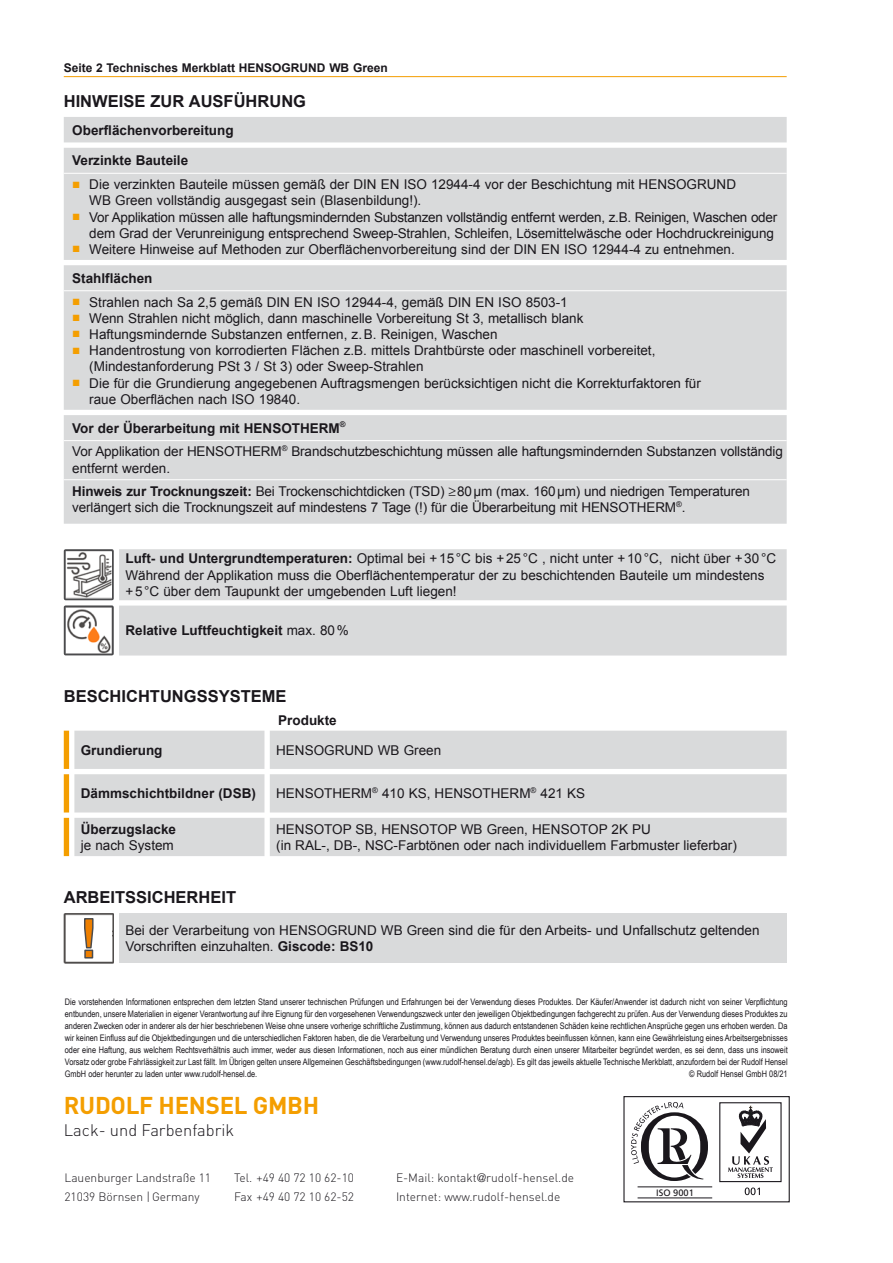
<style>
.page{position:relative;width:893px;height:1263px;background:#fff}
.page>*{position:absolute;margin:0;border:0;box-sizing:border-box;transform-origin:0 0}
.t1{font:700 24px "DIN";letter-spacing:-.01em;color:#f49e00}
.t2{font:700 16.5px "Arial";color:#1a171c}
.t3{font:300 16.5px "DIN";color:#1a171c}
.t4{font:13.5px/16.2px "Arial";color:#1a171c}
.t5{font:13.5px/16.2px "Arial";letter-spacing:-.02em;color:#1a171c;text-align:right}
.t6{font:700 13.5px "Arial";color:#1a171c}
.t7{font:300 12px "DIN";color:#1a171c}
.t8{font:700 12px "Arial";color:#1a171c}
.t9{font:9.3px "Frutiger";color:#1a171c}
.t10{font:9px/12px "Arial Narrow";color:#1a171c;text-align:justify}
.s1{color:#f49e00}
.s2{font-weight:700}
.s3{font-weight:400}
.s4{font-family:"Helvetica Neue LT Std"}
</style>
<div class="page">
<svg style="left:64px;top:731px;width:5px;height:125px"></svg>
<svg style="left:74px;top:731px;width:713px;height:125px;background:#dcddde"></svg>
<div style="left:119px;top:913px;width:668px;height:50px;background:#d9dadb"></div>
<img style="left:64px;top:913px;width:50px;height:50px">
<div style="left:66px;top:916px;width:46px;height:43px;background:#fff"></div>
<svg style="left:84px;top:918px;width:10px;height:41px"></svg>
<div style="left:64px;top:117px;width:723px;height:407px;background:#d9dadb"></div>
<hr style="left:64px;top:173px;width:723px;height:1px;background:#fff">
<hr style="left:64px;top:290px;width:723px;height:1px;background:#fff">
<hr style="left:64px;top:440px;width:723px;height:1px;background:#fff">
<hr style="left:64px;top:479px;width:723px;height:1px;background:#fff">
<div style="left:119px;top:549px;width:668px;height:106px;background:#d9dadb"></div>
<svg style="left:64px;top:549px;width:50px;height:106px"></svg>
<hr style="left:64px;top:76px;width:723px;height:1px;background:#f49e00">
<svg style="left:623px;top:1096px;width:167px;height:106px"></svg>
<p class="t8" style="left:64px;top:60px;width:325px">Seite 2 Technisches Merkblatt HENSOGRUND WB Green</p>
<p class="t2" style="left:64px;top:90px;width:244px">HINWEISE ZUR AUSFÜHRUNG</p>
<p class="t6" style="left:72px;top:121px;width:163px">Oberflächenvorbereitung</p>
<p class="t6" style="left:72px;top:152px;width:117px">Verzinkte Bauteile</p>
<p class="t4" style="left:89px;top:176px;width:648px;text-indent:-17px"><span class="s1">■</span> Die verzinkten Bauteile müssen gemäß der DIN EN ISO 12944-4 vor der Beschichtung mit HENSOGRUND<br>WB Green vollständig ausgegast sein (Blasenbildung!).</p>
<p class="t5" style="left:72px;top:209px;width:706px"><span class="s1">■</span> Vor Applikation müssen alle haftungsmindernden Substanzen vollständig entfernt werden, z.B. Reinigen, Waschen oder dem Grad der Verunreinigung entsprechend Sweep-Strahlen, Schleifen, Lösemittelwäsche oder Hochdruckreinigung</p>
<p class="t4" style="left:72px;top:235px;width:664px;line-height:28.8px"><span class="s1">■</span> Weitere Hinweise auf Methoden zur Oberflächenvorbereitung sind der DIN EN ISO 12944-4 zu entnehmen.<br><span class="s2">Stahlflächen</span></p>
<p class="t4" style="left:72px;top:294px;width:497px"><span class="s1">■</span> Strahlen nach Sa 2,5 gemäß DIN EN ISO 12944-4, gemäß DIN EN ISO 8503-1</p>
<p class="t4" style="left:72px;top:310px;width:513px"><span class="s1">■</span> Wenn Strahlen nicht möglich, dann maschinelle Vorbereitung St 3, metallisch blank</p>
<p class="t4" style="left:72px;top:326px;width:427px"><span class="s1">■</span> Haftungsmindernde Substanzen entfernen, z.B. Reinigen, Waschen</p>
<p class="t4" style="left:89px;top:342px;width:568px;text-indent:-17px"><span class="s1">■</span> Handentrostung von korrodierten Flächen z.B. mittels Drahtbürste oder maschinell vorbereitet, (Mindestanforderung PSt 3 / St 3) oder Sweep-Strahlen</p>
<p class="t4" style="left:89px;top:375px;width:613px;text-indent:-17px"><span class="s1">■</span> Die für die Grundierung angegebenen Auftragsmengen berücksichtigen nicht die Korrekturfaktoren für raue Oberflächen nach ISO 19840.</p>
<p class="t4" style="left:72px;top:416px;width:712px;line-height:23.9px"><span class="s2">Vor der Überarbeitung mit HENSOTHERM</span><sup>®<br></sup>Vor Applikation der HENSOTHERM<sup>®</sup> Brandschutzbeschichtung müssen alle haftungsmindernden Substanzen vollständig</p>
<p class="t4" style="left:72px;top:456px;width:679px;line-height:23.5px">entfernt werden.<br><span class="s2">Hinweis zur Trocknungszeit:</span> Bei Trockenschichtdicken (TSD) ≥80µm (max. 160µm) und niedrigen Temperaturen</p>
<p class="t4" style="left:72px;top:500px;width:615px">verlängert sich die Trocknungszeit auf mindestens 7 Tage (!) für die Überarbeitung mit HENSOTHERM<sup>®</sup>.</p>
<p class="t4" style="left:125px;top:551px;width:652px"><span class="s2">Luft- und Untergrundtemperaturen:</span> Optimal bei +15°C bis +25°C , nicht unter +10°C, nicht über +30°C<br>Während der Applikation muss die Oberflächentemperatur der zu beschichtenden Bauteile um mindestens +5°C über dem Taupunkt der umgebenden Luft liegen!</p>
<p class="t6" style="left:125px;top:622px;width:225px">Relative Luftfeuchtigkeit <span class="s3">max. 80%</span></p>
<p class="t2" style="left:64px;top:686px;width:224px">BESCHICHTUNGSSYSTEME</p>
<p class="t6" style="left:278px;top:712px;width:60px">Produkte</p>
<p class="t6" style="left:81px;top:741px;width:83px">Grundierung</p>
<p class="t4" style="left:276px;top:742px;width:167px">HENSOGRUND WB Green</p>
<p class="t6" style="left:81px;top:785px;width:177px">Dämmschichtbildner (DSB)</p>
<p class="t4" style="left:276px;top:786px;width:311px">HENSOTHERM<sup>®</sup> 410 KS, HENSOTHERM<sup>®</sup> 421 KS</p>
<p class="t6" style="left:81px;top:820px;width:97px">Überzugslacke</p>
<p class="t4" style="left:81px;top:837px;width:95px">je nach System</p>
<p class="t4" style="left:276px;top:821px;width:462px">HENSOTOP SB, HENSOTOP WB Green, HENSOTOP 2K PU<br>(in RAL-, DB-, NSC-Farbtönen oder nach individuellem Farbmuster lieferbar)</p>
<p class="t2" style="left:64px;top:886px;width:174px">ARBEITSSICHERHEIT</p>
<p class="t4" style="left:125px;top:922px;width:636px">Bei der Verarbeitung von HENSOGRUND WB Green sind die für den Arbeits- und Unfallschutz geltenden<br>Vorschriften einzuhalten. <span class="s2">Giscode: BS10</span></p>
<p class="t10" style="left:65px;top:995px;width:724px">Die vorstehenden Informationen entsprechen dem letzten Stand unserer technischen Prüfungen und Erfahrungen bei der Verwendung dieses Produktes. Der Käufer/Anwender ist dadurch nicht von seiner Verpflichtung entbunden, unsere Materialien in eigener Verantwortung auf ihre Eignung für den vorgesehenen Verwendungszweck unter den jeweiligen Objektbedingungen fachgerecht zu prüfen. Aus der Verwendung dieses Produktes zu anderen Zwecken oder in anderer als der hier beschriebenen Weise ohne unsere vorherige schriftliche Zustimmung, können aus dadurch entstandenen Schäden keine rechtlichen Ansprüche gegen uns erhoben werden. Da wir keinen Einfluss auf die Objektbedingungen und die unterschiedlichen Faktoren haben, die die Verarbeitung und Verwendung unseres Produktes beeinflussen können, kann eine Gewährleistung eines Arbeitsergebnisses oder eine Haftung, aus welchem Rechtsverhältnis auch immer, weder aus diesen Informationen, noch aus einer mündlichen Beratung durch einen unserer Mitarbeiter begründet werden, es sei denn, dass uns insoweit Vorsatz oder grobe Fahrlässigkeit zur Last fällt. Im Übrigen gelten unsere Allgemeinen Geschäftsbedingungen (www.rudolf-hensel.de/agb). Es gilt das jeweils aktuelle Technische Merkblatt, anzufordern bei der Rudolf Hensel GmbH oder herunter zu laden unter www.rudolf-hensel.de.</p>
<p class="t10" style="left:689px;top:1067px;width:100px">© Rudolf Hensel GmbH 08/21</p>
<h1 class="t1" style="left:64px;top:1089px;width:257px">RUDOLF HENSEL GMBH</h1>
<p class="t3" style="left:64px;top:1120px;width:172px">Lack- und Farbenfabrik</p>
<p class="t7" style="left:64px;top:1170px;width:148px">Lauenburger Landstraße 11</p>
<p class="t7" style="left:234px;top:1170px;width:122px">Tel. +49 40 72 10 62-10</p>
<p class="t7" style="left:396px;top:1170px;width:180px">E-Mail: kontakt<span class="s4">@</span>rudolf-hensel.de</p>
<p class="t7" style="left:64px;top:1189px;width:137px">21039 Börnsen | Germany</p>
<p class="t7" style="left:234px;top:1189px;width:122px">Fax +49 40 72 10 62-52</p>
<p class="t7" style="left:396px;top:1189px;width:166px">Internet: www.rudolf-hensel.de</p>
<p class="t9" style="left:656px;top:1187px;width:39px">ISO 9001</p>
</div>
